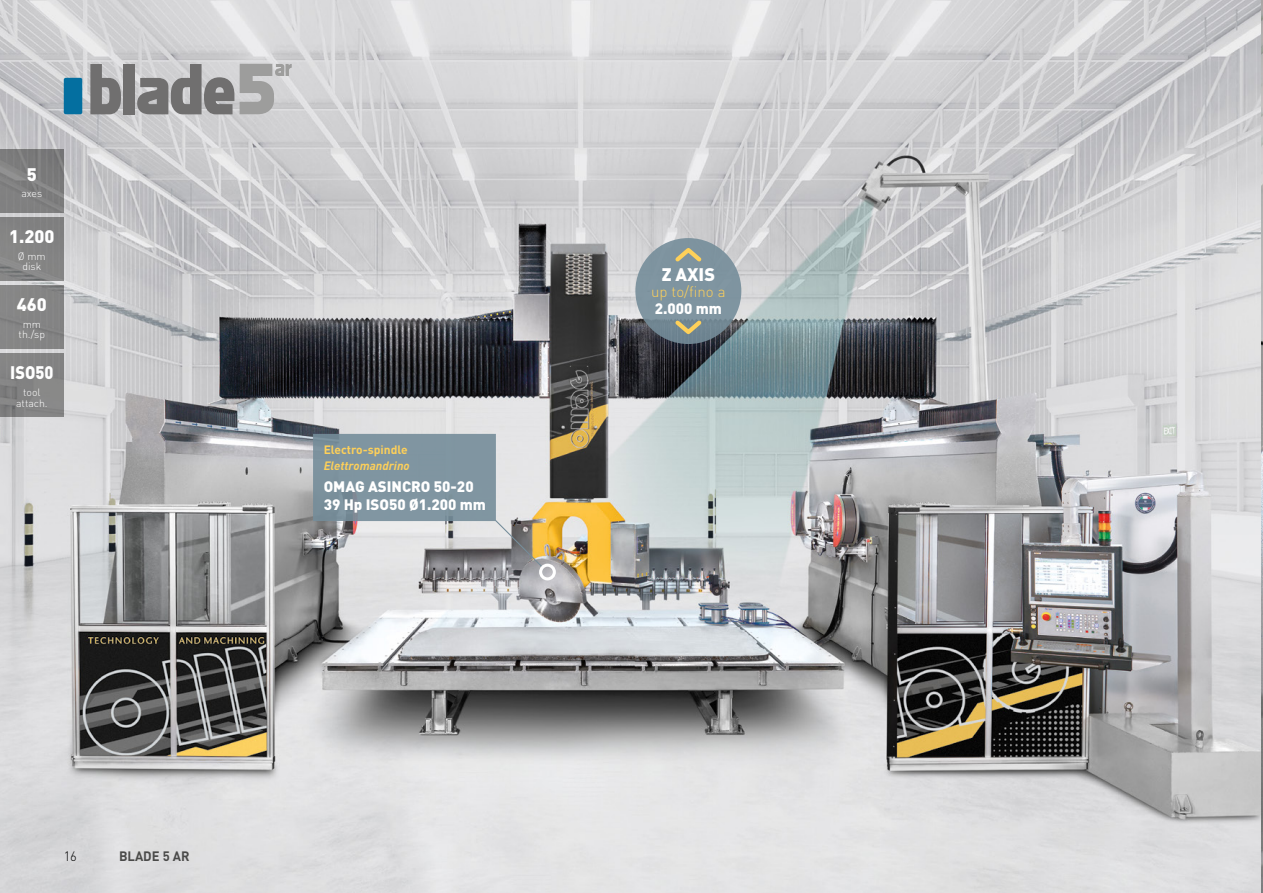
<style>
.page{position:relative;width:1263px;height:893px;background:#fff}
.page>*{position:absolute;margin:0;border:0;box-sizing:border-box;transform-origin:0 0}
.t1{font:900 18px "DIN Pro";color:#fff}
.t2{font:900 18px "DIN Pro";color:#fff;scale:.9 1}
.dida_ENG{font:900 15px "DIN Pro";color:#fff}
.t3{font:300 15px "DIN Pro";color:#fed059}
.t4{font:700 13.5px "DIN Pro";color:#4a4a49;scale:.96 1}
.t5{font:300 13.5px "DIN Pro";color:#000;scale:.96 1}
.Titolo_ENG_LIV2{font:700 12px "DIN Pro";color:#fed059}
.dida_ENG-2{font:italic 700 12px "DIN Pro";color:#fed059}
.t6{font:300 10.5px/10.5px "DIN Pro";color:#fff;text-align:center}
</style>
<div class="page">
<img style="left:0;top:0;width:1263px;height:893px">
<div style="left:64px;top:78px;width:18px;height:36px;background:#046fa0;border-radius:2px"></div>
<svg style="left:240px;top:64px;width:52px;height:50px;background:#b5b5b5"></svg>
<svg style="left:90px;top:64px;width:31px;height:50px;background:#8c8c8c"></svg>
<div style="left:123px;top:64px;width:12px;height:50px;background:#706f6f"></div>
<svg style="left:137px;top:64px;width:97px;height:50px;background:#979798"></svg>
<div style="left:0;top:149px;width:64px;height:64px;background:#7f7f7f"></div>
<div style="left:0;top:217px;width:64px;height:64px;background:#848484"></div>
<div style="left:0;top:285px;width:64px;height:64px;background:#858585"></div>
<div style="left:0;top:353px;width:64px;height:64px;background:#848484"></div>
<svg style="left:313px;top:434px;width:231px;height:135px;background:#9fa9af"></svg>
<div style="left:539px;top:564px;width:17px;height:16px;border:3px solid #fff;border-radius:50%"></div>
<div style="left:635px;top:238px;width:106px;height:106px;background:linear-gradient(to bottom,#859aa5,#728794);border-radius:50%"></div>
<svg style="left:671px;top:244px;width:34px;height:21px"></svg>
<svg style="left:671px;top:317px;width:34px;height:21px"></svg>
<p class="t1" style="left:27px;top:162px;width:12px">5</p>
<p class="t6" style="left:21px;top:188px;width:22px">axes</p>
<p class="t1" style="left:9px;top:224px;width:47px">1.200</p>
<p class="t6" style="left:18px;top:250px;width:29px">Ø mm</p>
<p class="t6" style="left:22px;top:261px;width:20px">disk</p>
<p class="t1" style="left:17px;top:292px;width:32px">460</p>
<p class="t6" style="left:23px;top:318px;width:20px">mm</p>
<p class="t6" style="left:19px;top:329px;width:28px">th./sp</p>
<p class="t2" style="left:10px;top:360px;width:49px">ISO50</p>
<p class="t6" style="left:16px;top:387px;width:33px">tool attach.</p>
<p class="Titolo_ENG_LIV2" style="left:324px;top:441px;width:85px">Electro-spindle</p>
<p class="dida_ENG-2" style="left:324px;top:458px;width:88px">Elettromandrino</p>
<p class="dida_ENG" style="left:324px;top:477px;width:151px">OMAG ASINCRO 50-20</p>
<p class="dida_ENG" style="left:324px;top:495px;width:164px">39 Hp ISO50 Ø1.200 mm</p>
<p class="t5" style="left:64px;top:847px;width:15px">16</p>
<p class="t4" style="left:119px;top:847px;width:75px">BLADE 5 AR</p>
<p class="t1" style="left:662px;top:262px;width:55px">Z AXIS</p>
<p class="t3" style="left:651px;top:282px;width:76px">up to/fino a</p>
<p class="dida_ENG" style="left:655px;top:298px;width:69px">2.000 mm</p>
</div>
